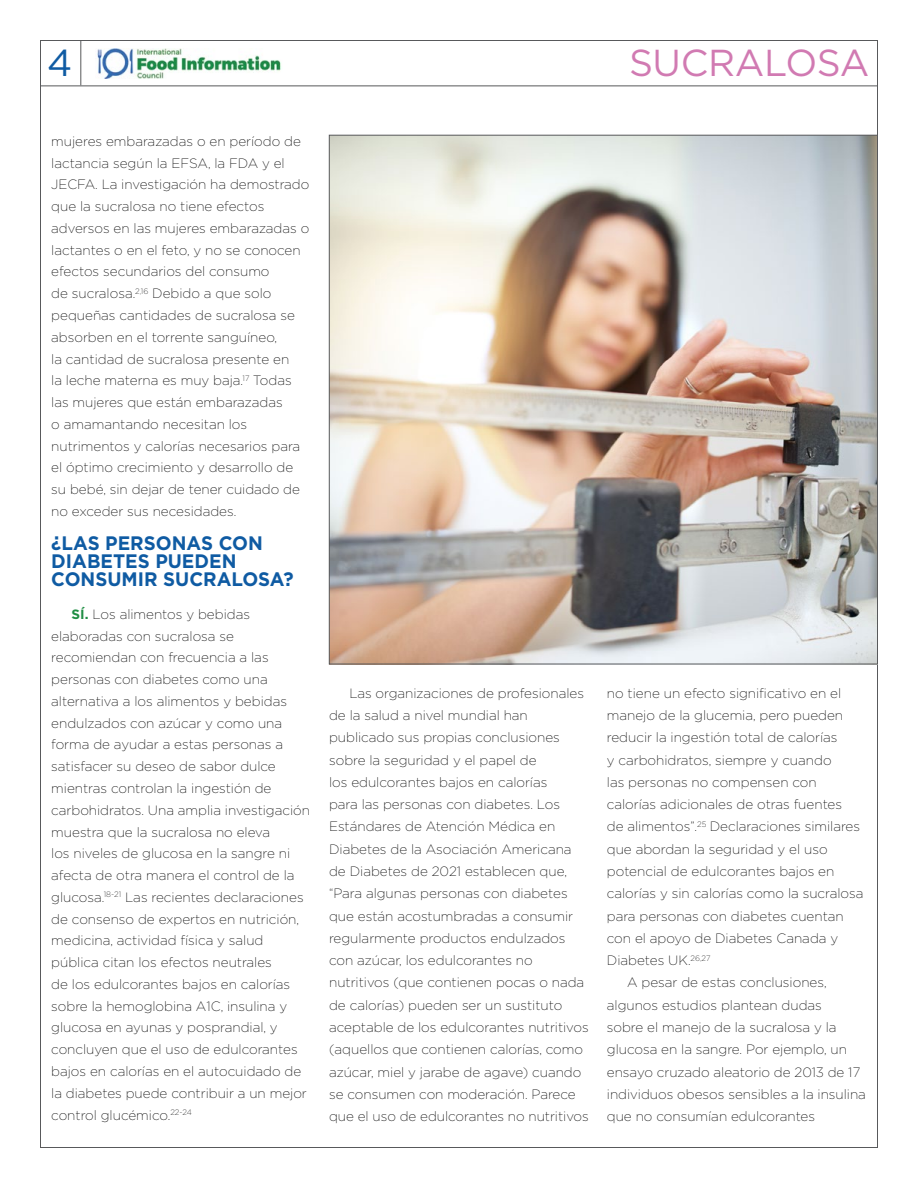
<style>
.page{position:relative;width:918px;height:1188px;background:#fff}
.page>*{position:absolute;margin:0;border:0;box-sizing:border-box;transform-origin:0 0}
.t1{font:37.5px "Gotham";letter-spacing:-.01em;color:#d17ab2}
.t2{font:37.5px "Gotham";color:#0f5ba3}
.t3{font:700 19.5px/18px "Gotham";color:#0f5ba3;scale:.96 1}
.t4{font:200 13.5px/21.8px "Gotham";color:#000}
.s1{font-weight:700;color:#208e44}
</style>
<div class="page">
<hr style="left:40px;top:86px;width:838px;height:1px;background:#58595b">
<hr style="left:81px;top:40px;width:1px;height:45px;background:#58595b">
<img style="left:97px;top:49px;width:184px;height:29px">
<img style="left:331px;top:137px;width:545px;height:525px">
<h1 class="t2" style="left:47px;top:39px;width:27px">4</h1>
<h1 class="t1" style="left:629px;top:39px;width:242px">SUCRALOSA</h1>
<p class="t4" style="left:51px;top:130px;width:260px">mujeres embarazadas o en período de lactancia según la EFSA, la FDA y el JECFA. La investigación ha demostrado que la sucralosa no tiene efectos adversos en las mujeres embarazadas o lactantes o en el feto, y no se conocen efectos secundarios del consumo<br>de sucralosa.<sup>2,16</sup> Debido a que solo pequeñas cantidades de sucralosa se absorben en el torrente sanguíneo,<br>la cantidad de sucralosa presente en<br>la leche materna es muy baja.<sup>17</sup> Todas las mujeres que están embarazadas<br>o amamantando necesitan los nutrimentos y calorías necesarios para el óptimo crecimiento y desarrollo de su bebé, sin dejar de tener cuidado de no exceder sus necesidades.</p>
<h2 class="t3" style="left:51px;top:534px;width:254px">¿LAS PERSONAS CON<br>DIABETES PUEDEN<br>CONSUMIR SUCRALOSA?</h2>
<p class="t4" style="left:51px;top:603px;width:260px;text-indent:20px"><span class="s1">SÍ.</span> Los alimentos y bebidas elaboradas con sucralosa se recomiendan con frecuencia a las personas con diabetes como una alternativa a los alimentos y bebidas endulzados con azúcar y como una forma de ayudar a estas personas a satisfacer su deseo de sabor dulce mientras controlan la ingestión de carbohidratos. Una amplia investigación muestra que la sucralosa no eleva<br>los niveles de glucosa en la sangre ni afecta de otra manera el control de la glucosa.<sup>18-21</sup> Las recientes declaraciones de consenso de expertos en nutrición, medicina, actividad física y salud pública citan los efectos neutrales<br>de los edulcorantes bajos en calorías sobre la hemoglobina A1C, insulina y glucosa en ayunas y posprandial, y concluyen que el uso de edulcorantes bajos en calorías en el autocuidado de la diabetes puede contribuir a un mejor control glucémico.<sup>22-24</sup></p>
<p class="t4" style="left:329px;top:681px;width:261px;line-height:22.4px;text-indent:20px">Las organizaciones de profesionales de la salud a nivel mundial han publicado sus propias conclusiones sobre la seguridad y el papel de<br>los edulcorantes bajos en calorías<br>para las personas con diabetes. Los Estándares de Atención Médica en Diabetes de la Asociación Americana de Diabetes de 2021 establecen que, “Para algunas personas con diabetes que están acostumbradas a consumir regularmente productos endulzados con azúcar, los edulcorantes no nutritivos (que contienen pocas o nada de calorías) pueden ser un sustituto aceptable de los edulcorantes nutritivos (aquellos que contienen calorías, como azúcar, miel y jarabe de agave) cuando se consumen con moderación. Parece que el uso de edulcorantes no nutritivos</p>
<p class="t4" style="left:607px;top:682px;width:236px">no tiene un efecto significativo en el</p>
<p class="t4" style="left:607px;top:704px;width:238px">manejo de la glucemia, pero pueden</p>
<p class="t4" style="left:607px;top:726px;width:232px">reducir la ingestión total de calorías</p>
<p class="t4" style="left:607px;top:748px;width:226px">y carbohidratos, siempre y cuando</p>
<p class="t4" style="left:607px;top:771px;width:211px">las personas no compensen con</p>
<p class="t4" style="left:607px;top:793px;width:237px">calorías adicionales de otras fuentes</p>
<p class="t4" style="left:607px;top:815px;width:255px">de alimentos”.<sup>25</sup> Declaraciones similares</p>
<p class="t4" style="left:607px;top:838px;width:222px">que abordan la seguridad y el uso</p>
<p class="t4" style="left:607px;top:860px;width:229px">potencial de edulcorantes bajos en</p>
<p class="t4" style="left:607px;top:882px;width:258px">calorías y sin calorías como la sucralosa</p>
<p class="t4" style="left:607px;top:904px;width:238px">para personas con diabetes cuentan</p>
<p class="t4" style="left:607px;top:927px;width:233px">con el apoyo de Diabetes Canada y</p>
<p class="t4" style="left:607px;top:949px;width:105px">Diabetes UK.<sup>26,27</sup></p>
<p class="t4" style="left:627px;top:971px;width:201px">A pesar de estas conclusiones,</p>
<p class="t4" style="left:607px;top:994px;width:216px">algunos estudios plantean dudas</p>
<p class="t4" style="left:607px;top:1016px;width:231px">sobre el manejo de la sucralosa y la</p>
<p class="t4" style="left:607px;top:1038px;width:242px">glucosa en la sangre. Por ejemplo, un</p>
<p class="t4" style="left:607px;top:1060px;width:255px">ensayo cruzado aleatorio de 2013 de 17</p>
<p class="t4" style="left:607px;top:1083px;width:261px">individuos obesos sensibles a la insulina</p>
<p class="t4" style="left:607px;top:1105px;width:210px">que no consumían edulcorantes</p>
</div>
